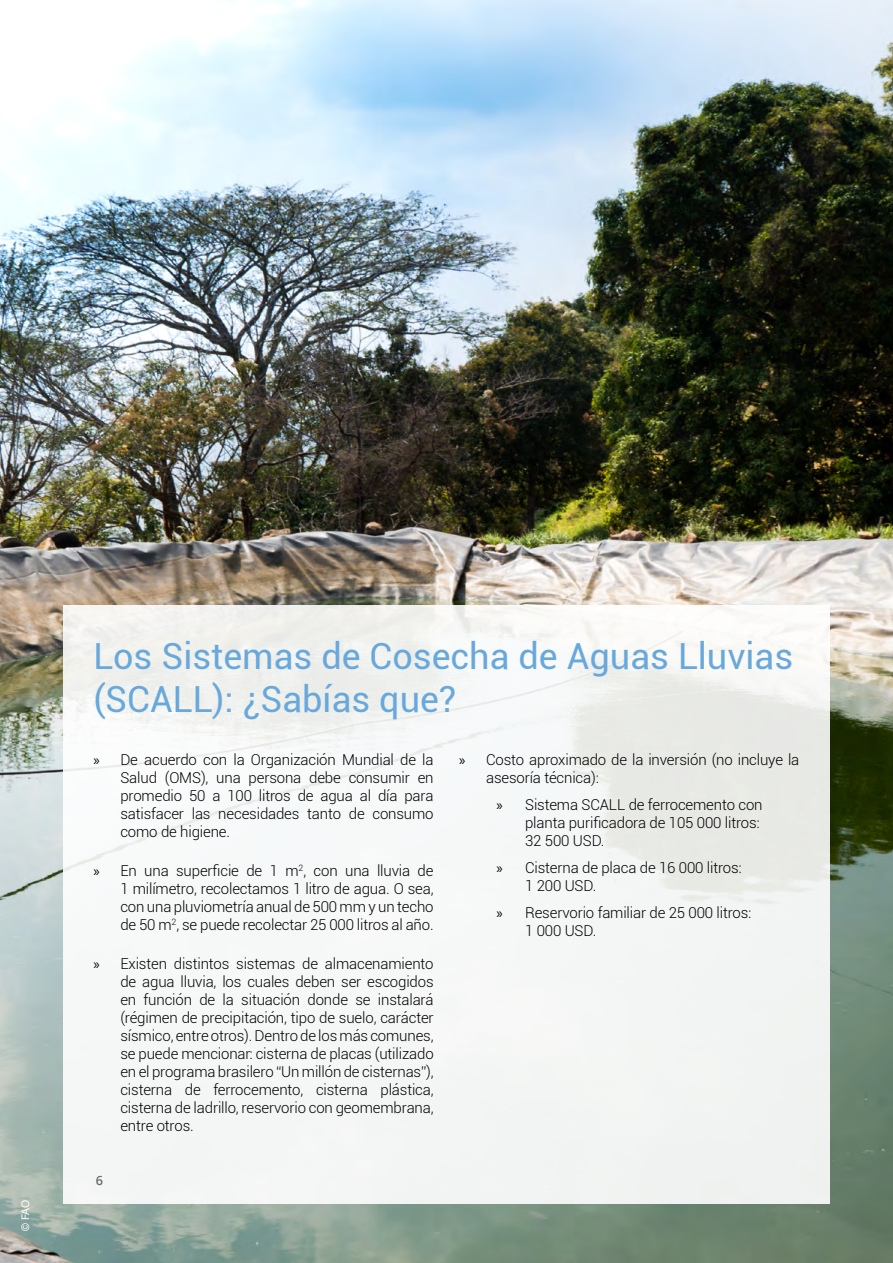
<style>
.page{position:relative;width:893px;height:1263px;background:#fff}
.page>*{position:absolute;margin:0;border:0;box-sizing:border-box;transform-origin:0 0}
.t1{font:36px/43.2px "Roboto";color:#68a8db}
.t2{font:300 15px/18px "Roboto";letter-spacing:-.01em;color:#000}
.t3{font:600 12.75px "Open Sans";color:#696a6d}
.t4{font:10.5px "Arial";color:#fff}
.s1{font-family:"Myriad Pro";font-weight:400}
</style>
<div class="page">
<img style="left:0;top:0;width:893px;height:1263px">
<div style="left:63px;top:605px;width:767px;height:599px;background:linear-gradient(to right,#f7f9f8,#eff1ef)"></div>
<p class="t4" style="left:18px;top:1231px;width:33px;rotate:-90deg">© FAO</p>
<h1 class="t1" style="left:93px;top:633px;width:701px">Los Sistemas de Cosecha de Aguas Lluvias (SCALL): ¿Sabías que?</h1>
<p class="t2" style="left:120px;top:750px;width:315px;text-align:justify;text-indent:-27px"><span class="s1">»</span> De acuerdo con la Organización Mundial de la Salud (OMS), una persona debe consumir en promedio 50 a 100 litros de agua al día para satisfacer las necesidades tanto de consumo como de higiene.</p>
<p class="t2" style="left:120px;top:861px;width:315px;text-align:justify;text-indent:-27px"><span class="s1">»</span> En una superficie de 1 m<sup>2</sup>, con una lluvia de 1 milímetro, recolectamos 1 litro de agua. O sea, con una pluviometría anual de 500 mm y un techo de 50 m<sup>2</sup>, se puede recolectar 25 000 litros al año.</p>
<p class="t2" style="left:120px;top:954px;width:315px;text-align:justify;text-indent:-27px"><span class="s1">»</span> Existen distintos sistemas de almacenamiento de agua lluvia, los cuales deben ser escogidos en función de la situación donde se instalará (régimen de precipitación, tipo de suelo, carácter sísmico, entre otros). Dentro de los más comunes, se puede mencionar: cisterna de placas (utilizado en el programa brasilero “Un millón de cisternas”), cisterna de ferrocemento, cisterna plástica, cisterna de ladrillo, reservorio con geomembrana, entre otros.</p>
<p class="t2" style="left:486px;top:750px;width:315px;text-indent:-27px"><span class="s1">»</span> Costo aproximado de la inversión (no incluye la asesoría técnica):</p>
<p class="t2" style="left:525px;top:795px;width:239px;text-indent:-28px"><span class="s1">»</span> Sistema SCALL de ferrocemento con planta purificadora de 105 000 litros:<br>32 500 USD.</p>
<p class="t2" style="left:525px;top:858px;width:218px;text-indent:-28px"><span class="s1">»</span> Cisterna de placa de 16 000 litros:<br>1 200 USD.</p>
<p class="t2" style="left:525px;top:903px;width:228px;text-indent:-28px"><span class="s1">»</span> Reservorio familiar de 25 000 litros:<br>1 000 USD.</p>
<p class="t3" style="left:96px;top:1171px;width:9px">6</p>
</div>
